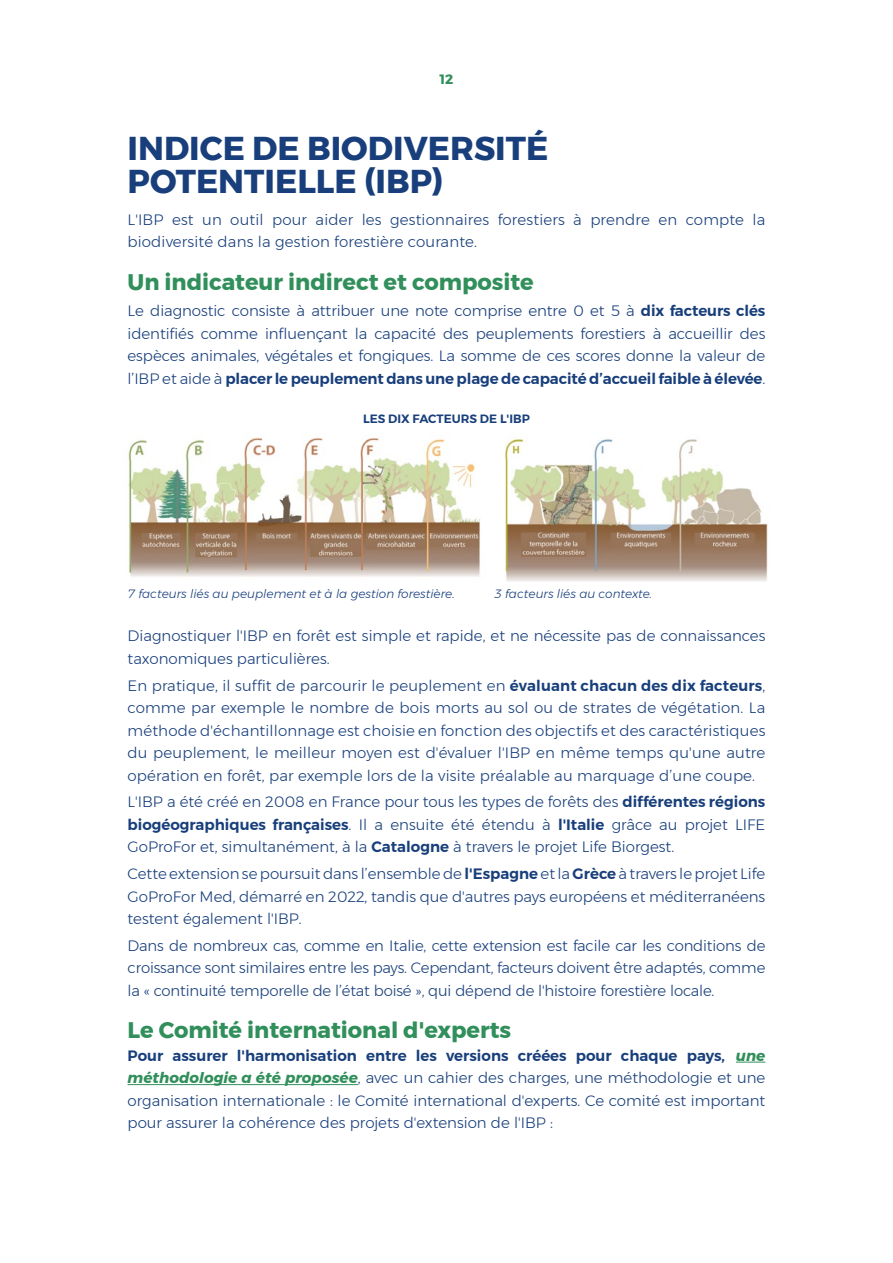
<style>
.page{position:relative;width:893px;height:1263px;background:#fff}
.page>*{position:absolute;margin:0;border:0;box-sizing:border-box;transform-origin:0 0}
.t1{font:700 33px/33px "Montserrat";color:#183f7b}
.t2{font:700 22.5px "Montserrat";color:#318f5b}
.t3{font:300 15px/22.5px "Montserrat";color:#183f7b;text-align:justify}
.t4{font:700 13.5px "Montserrat";color:#318f5b}
.t5{font:italic 300 12px "Montserrat";color:#183f7b}
.t6{font:600 12px "Montserrat";color:#183f7b}
.s1{font-weight:600}
.s2{font-weight:700;font-style:italic;color:#318f5b}
</style>
<div class="page">
<img style="left:128px;top:437px;width:353px;height:140px">
<img style="left:504px;top:438px;width:264px;height:143px">
<svg style="left:736px;top:1062px;width:29px;height:1px"></svg>
<hr style="left:128px;top:1084px;width:230px;height:1px;background:#318f5b">
<p class="t4" style="left:440px;top:69px;width:15px">12</p>
<h1 class="t1" style="left:128px;top:131px;width:422px">INDICE DE BIODIVERSITÉ<br>POTENTIELLE (IBP)</h1>
<p class="t3" style="left:128px;top:208px;width:639px">L'IBP est un outil pour aider les gestionnaires forestiers à prendre en compte la biodiversité dans la gestion forestière courante.</p>
<h2 class="t2" style="left:128px;top:263px;width:408px">Un indicateur indirect et composite</h2>
<p class="t3" style="left:128px;top:299px;width:639px">Le diagnostic consiste à attribuer une note comprise entre 0 et 5 à <span class="s1">dix facteurs clés </span>identifiés comme influençant la capacité des peuplements forestiers à accueillir des espèces animales, végétales et fongiques. La somme de ces scores donne la valeur de l’IBP et aide à <span class="s1">placer le peuplement dans une plage de capacité d’accueil faible à élevée</span>.</p>
<p class="t6" style="left:363px;top:410px;width:168px">LES DIX FACTEURS DE L'IBP</p>
<p class="t5" style="left:128px;top:585px;width:329px">7 facteurs liés au peuplement et à la gestion forestière.</p>
<p class="t5" style="left:494px;top:585px;width:160px">3 facteurs liés au contexte.</p>
<p class="t3" style="left:128px;top:625px;width:639px">Diagnostiquer l'IBP en forêt est simple et rapide, et ne nécessite pas de connaissances taxonomiques particulières.</p>
<p class="t3" style="left:128px;top:674px;width:639px">En pratique, il suffit de parcourir le peuplement en <span class="s1">évaluant chacun des dix facteurs</span>, comme par exemple le nombre de bois morts au sol ou de strates de végétation. La méthode d'échantillonnage est choisie en fonction des objectifs et des caractéristiques du peuplement, le meilleur moyen est d'évaluer l'IBP en même temps qu'une autre opération en forêt, par exemple lors de la visite préalable au marquage d’une coupe.</p>
<p class="t3" style="left:128px;top:791px;width:639px">L'IBP a été créé en 2008 en France pour tous les types de forêts des <span class="s1">différentes régions biogéographiques françaises</span>. Il a ensuite été étendu à <span class="s1">l'Italie</span> grâce au projet LIFE GoProFor et, simultanément, à la <span class="s1">Catalogne</span> à travers le projet Life Biorgest.</p>
<p class="t3" style="left:128px;top:862px;width:639px">Cette extension se poursuit dans l’ensemble de <span class="s1">l'Espagne</span> et la <span class="s1">Grèce</span> à travers le projet Life GoProFor Med, démarré en 2022, tandis que d'autres pays européens et méditerranéens testent également l'IBP.</p>
<p class="t3" style="left:128px;top:934px;width:639px">Dans de nombreux cas, comme en Italie, cette extension est facile car les conditions de croissance sont similaires entre les pays. Cependant, facteurs doivent être adaptés, comme la « continuité temporelle de l’état boisé », qui dépend de l'histoire forestière locale.</p>
<h2 class="t2" style="left:128px;top:1012px;width:385px">Le Comité international d'experts</h2>
<p class="t3" style="left:128px;top:1044px;width:639px"><span class="s1">Pour assurer l'harmonisation entre les versions créées pour chaque pays,</span> <span class="s2">une méthodologie a été proposée</span>, avec un cahier des charges, une méthodologie et une organisation internationale : le Comité international d'experts. Ce comité est important pour assurer la cohérence des projets d'extension de l'IBP :</p>
</div>
